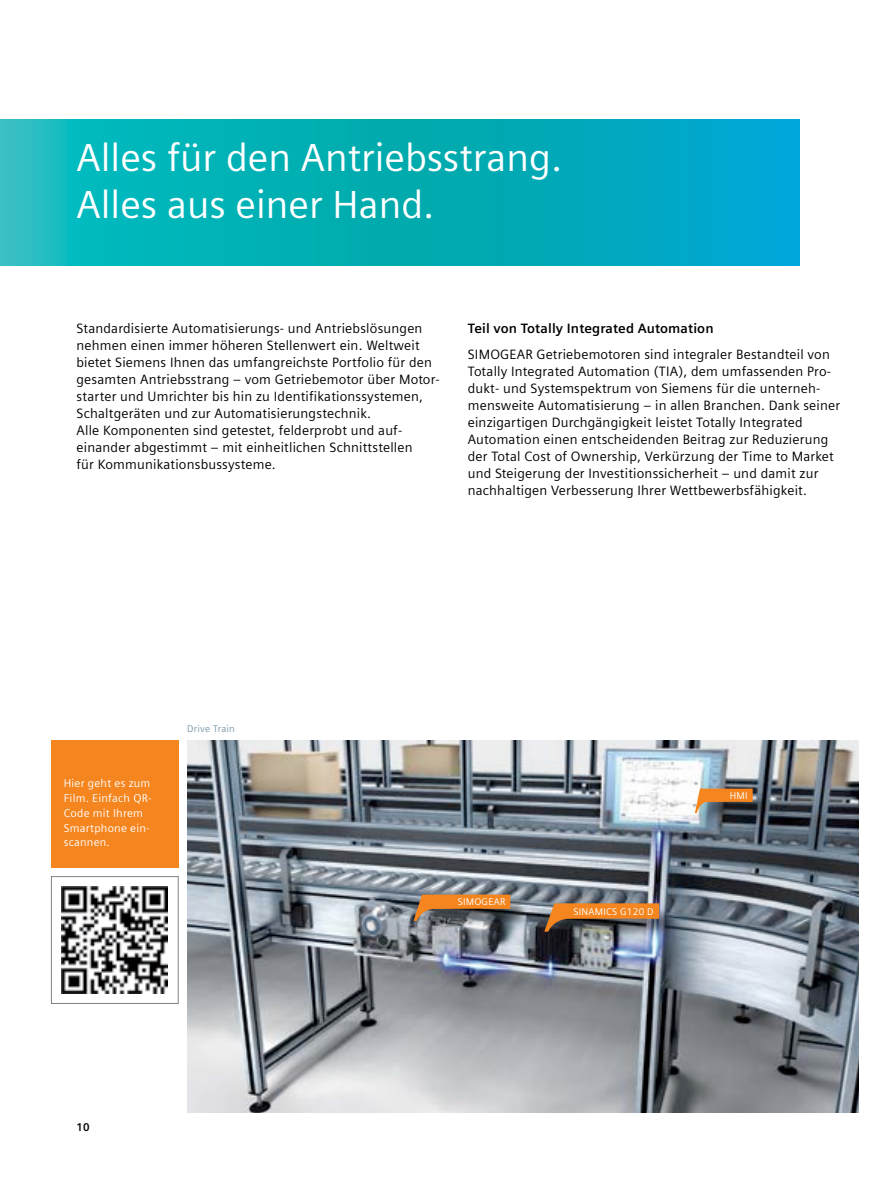
<style>
.page{position:relative;width:893px;height:1191px;background:#fff}
.page>*{position:absolute;margin:0;border:0;box-sizing:border-box;transform-origin:0 0}
.t1{font:39px/46.8px "Siemens Sans Global";color:#fff}
.t2{font:13.5px/17px "Siemens Sans Global";letter-spacing:.015em;color:#000}
.t3{font:700 13.5px "Siemens Sans Global";letter-spacing:.01em;color:#000}
.t4{font:11.25px/14.9px "Siemens Sans Global";letter-spacing:.02em;color:#fff}
.t5{font:700 11.25px "Siemens Sans Global";color:#000}
.t6{font:9.75px "Siemens Sans Global";letter-spacing:.025em;color:#fff}
.t7{font:9.75px "Siemens Sans Global";letter-spacing:.025em;color:#7b99a9}
</style>
<div class="page">
<svg style="left:0;top:119px;width:799px;height:147px;background:#03aebb"></svg>
<img style="left:187px;top:740px;width:672px;height:372px">
<div style="left:417px;top:896px;width:112px;height:43px;background:#000;opacity:.44"></div>
<svg style="left:414px;top:894px;width:96px;height:27px;background:#a66e3b"></svg>
<div style="left:548px;top:905px;width:130px;height:45px;background:#000;opacity:.44"></div>
<svg style="left:544px;top:903px;width:115px;height:28px;background:#a86e39"></svg>
<div style="left:698px;top:791px;width:73px;height:40px;background:#000;opacity:.44"></div>
<svg style="left:695px;top:788px;width:58px;height:25px"></svg>
<div style="left:51px;top:740px;width:128px;height:127px;background:#f5851e"></div>
<div style="left:51px;top:876px;width:128px;height:127px;border:1px solid #808184"></div>
<img style="left:62px;top:887px;width:106px;height:106px">
<h1 class="t1" style="left:77px;top:136px;width:487px">Alles für den Antriebsstrang.<br>Alles aus einer Hand.</h1>
<p class="t2" style="left:77px;top:320px;width:364px">Standardisierte Automatisierungs- und Antriebslösungen nehmen einen immer höheren Stellenwert ein. Weltweit bietet Siemens Ihnen das umfangreichste Portfolio für den gesamten Antriebsstrang – vom Getriebemotor über Motor&shy;starter und Umrichter bis hin zu Identifikationssystemen, Schaltgeräten und zur Automatisierungstechnik.<br>Alle Komponenten sind getestet, felderprobt und auf&shy;einander abgestimmt – mit einheitlichen Schnittstellen<br>für Kommunikationsbussysteme.</p>
<p class="t3" style="left:468px;top:320px;width:247px">Teil von Totally Integrated Automation</p>
<p class="t2" style="left:468px;top:346px;width:374px">SIMOGEAR Getriebemotoren sind integraler Bestandteil von Totally Integrated Automation (TIA), dem umfassenden Pro&shy;dukt- und Systemspektrum von Siemens für die unterneh&shy;mensweite Automatisierung – in allen Branchen. Dank seiner einzigartigen Durchgängigkeit leistet Totally Integrated Automation einen entscheidenden Beitrag zur Reduzierung der Total Cost of Ownership, Verkürzung der Time to Market und Steigerung der Investitionssicherheit – und damit zur nachhaltigen Verbesserung Ihrer Wettbewerbsfähigkeit.</p>
<p class="t4" style="left:64px;top:776px;width:89px">Hier geht es zum<br>Film. Einfach QR-<br>Code mit Ihrem<br>Smartphone ein&shy;scannen.</p>
<p class="t7" style="left:187px;top:721px;width:49px">Drive Train</p>
<p class="t5" style="left:77px;top:1120px;width:15px">10</p>
<p class="t6" style="left:458px;top:895px;width:49px">SIMOGEAR</p>
<p class="t6" style="left:573px;top:904px;width:82px">SINAMICS G120 D</p>
<p class="t6" style="left:730px;top:788px;width:19px">HMI</p>
</div>
